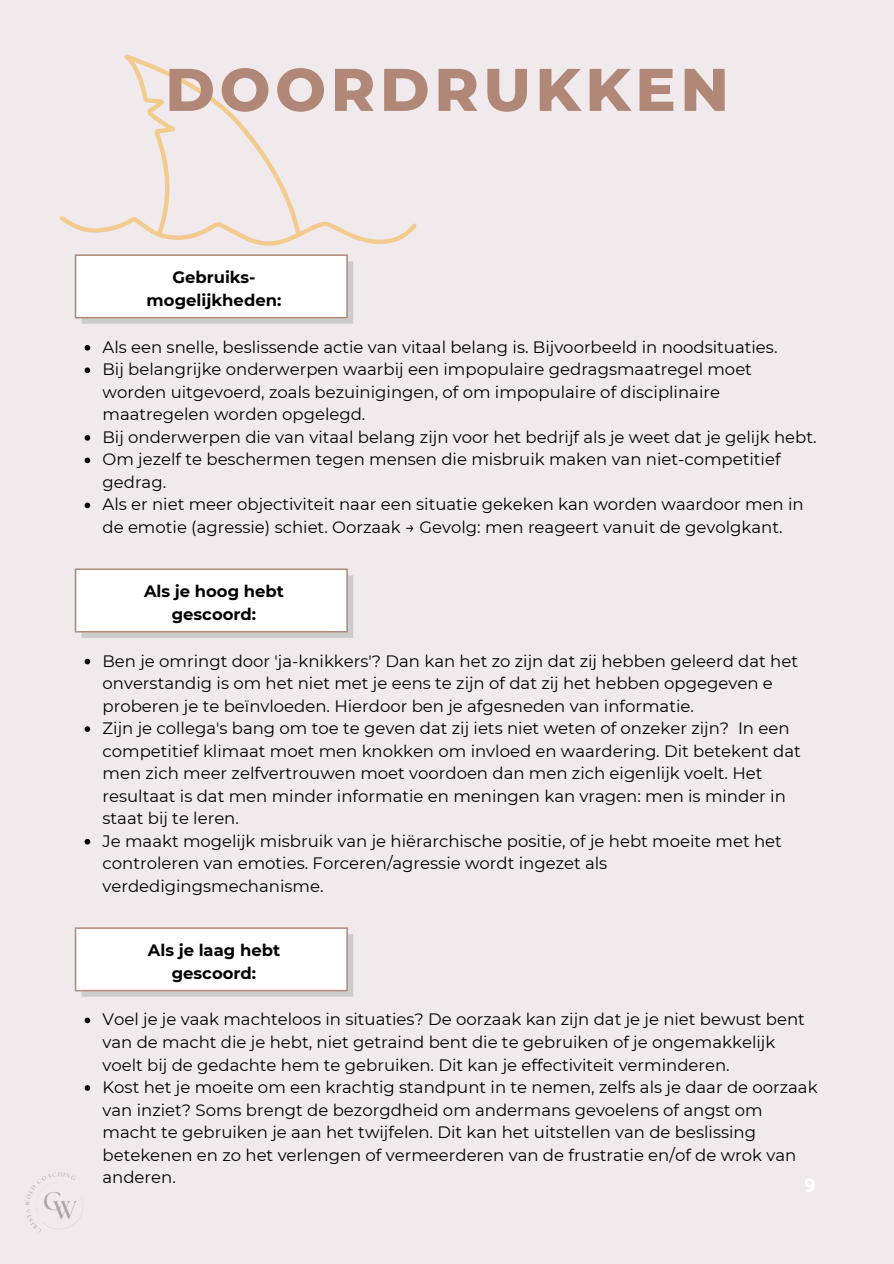
<style>
.page{position:relative;width:894px;height:1264px;background:#fff}
.page>*{position:absolute;margin:0;border:0;box-sizing:border-box;transform-origin:0 0}
.t1{font:800 60px "Montserrat";letter-spacing:.08em;color:#b18778}
.t2{font:700 21px "Hind Madurai";color:#fff}
.t3{font:16.5px/22.5px "Montserrat";color:#000}
.t4{font:700 16.35px/22.8px "Montserrat";color:#000;text-align:center}
</style>
<div class="page">
<div style="left:0;top:0;width:893px;height:1263px;background:#f0eaec"></div>
<svg style="left:60px;top:54px;width:356px;height:192px"></svg>
<svg style="left:75px;top:254px;width:278px;height:70px;background:#f6f3f3"></svg>
<svg style="left:85px;top:345px;width:5px;height:5px"></svg>
<svg style="left:85px;top:367px;width:5px;height:6px"></svg>
<svg style="left:85px;top:435px;width:5px;height:5px"></svg>
<svg style="left:85px;top:457px;width:5px;height:6px"></svg>
<svg style="left:85px;top:502px;width:5px;height:6px"></svg>
<svg style="left:75px;top:568px;width:278px;height:70px;background:#f6f3f3"></svg>
<svg style="left:85px;top:658px;width:5px;height:6px"></svg>
<svg style="left:85px;top:726px;width:5px;height:6px"></svg>
<svg style="left:85px;top:839px;width:5px;height:5px"></svg>
<svg style="left:75px;top:927px;width:278px;height:69px;background:#f6f4f3"></svg>
<svg style="left:85px;top:1017px;width:5px;height:6px"></svg>
<svg style="left:85px;top:1085px;width:5px;height:5px"></svg>
<img style="left:25px;top:1172px;width:58px;height:61px">
<p class="t1" style="left:165px;top:53px;width:565px">DOORDRUKKEN</p>
<p class="t4" style="left:147px;top:266px;width:136px">Gebruiks&shy;mogelijkheden:</p>
<h1 class="t3" style="left:102px;top:336px;width:676px">Als een snelle, beslissende actie van vitaal belang is. Bijvoorbeeld in noodsituaties.</h1>
<p class="t3" style="left:102px;top:358px;width:650px">Bij belangrijke onderwerpen waarbij een impopulaire gedragsmaatregel moet worden uitgevoerd, zoals bezuinigingen, of om impopulaire of disciplinaire maatregelen worden opgelegd.</p>
<h3 class="t3" style="left:102px;top:426px;width:715px">Bij onderwerpen die van vitaal belang zijn voor het bedrijf als je weet dat je gelijk hebt.</h3>
<p class="t3" style="left:102px;top:448px;width:679px">Om jezelf te beschermen tegen mensen die misbruik maken van niet-competitief gedrag.</p>
<p class="t3" style="left:102px;top:493px;width:702px">Als er niet meer objectiviteit naar een situatie gekeken kan worden waardoor men in de emotie (agressie) schiet. Oorzaak → Gevolg: men reageert vanuit de gevolgkant.</p>
<p class="t4" style="left:144px;top:579px;width:141px">Als je hoog hebt gescoord:</p>
<p class="t3" style="left:102px;top:649px;width:696px">Ben je omringt door 'ja-knikkers'? Dan kan het zo zijn dat zij hebben geleerd dat het onverstandig is om het niet met je eens te zijn of dat zij het hebben opgegeven e proberen je te beïnvloeden. Hierdoor ben je afgesneden van informatie.</p>
<p class="t3" style="left:102px;top:717px;width:699px">Zijn je collega's bang om toe te geven dat zij iets niet weten of onzeker zijn? In een competitief klimaat moet men knokken om invloed en waardering. Dit betekent dat men zich meer zelfvertrouwen moet voordoen dan men zich eigenlijk voelt. Het resultaat is dat men minder informatie en meningen kan vragen: men is minder in staat bij te leren.</p>
<p class="t3" style="left:102px;top:829px;width:680px">Je maakt mogelijk misbruik van je hiërarchische positie, of je hebt moeite met het controleren van emoties. Forceren/agressie wordt ingezet als verdedigingsmechanisme.</p>
<h3 class="t4" style="left:148px;top:938px;width:134px">Als je laag hebt gescoord:</h3>
<p class="t3" style="left:102px;top:1008px;width:703px">Voel je je vaak machteloos in situaties? De oorzaak kan zijn dat je je niet bewust bent van de macht die je hebt, niet getraind bent die te gebruiken of je ongemakkelijk voelt bij de gedachte hem te gebruiken. Dit kan je effectiviteit verminderen.</p>
<p class="t3" style="left:102px;top:1075px;width:716px">Kost het je moeite om een krachtig standpunt in te nemen, zelfs als je daar de oorzaak van inziet? Soms brengt de bezorgdheid om andermans gevoelens of angst om macht te gebruiken je aan het twijfelen. Dit kan het uitstellen van de beslissing betekenen en zo het verlengen of vermeerderen van de frustratie en/of de wrok van anderen.</p>
<p class="t2" style="left:804px;top:1170px;width:13px">9</p>
</div>
